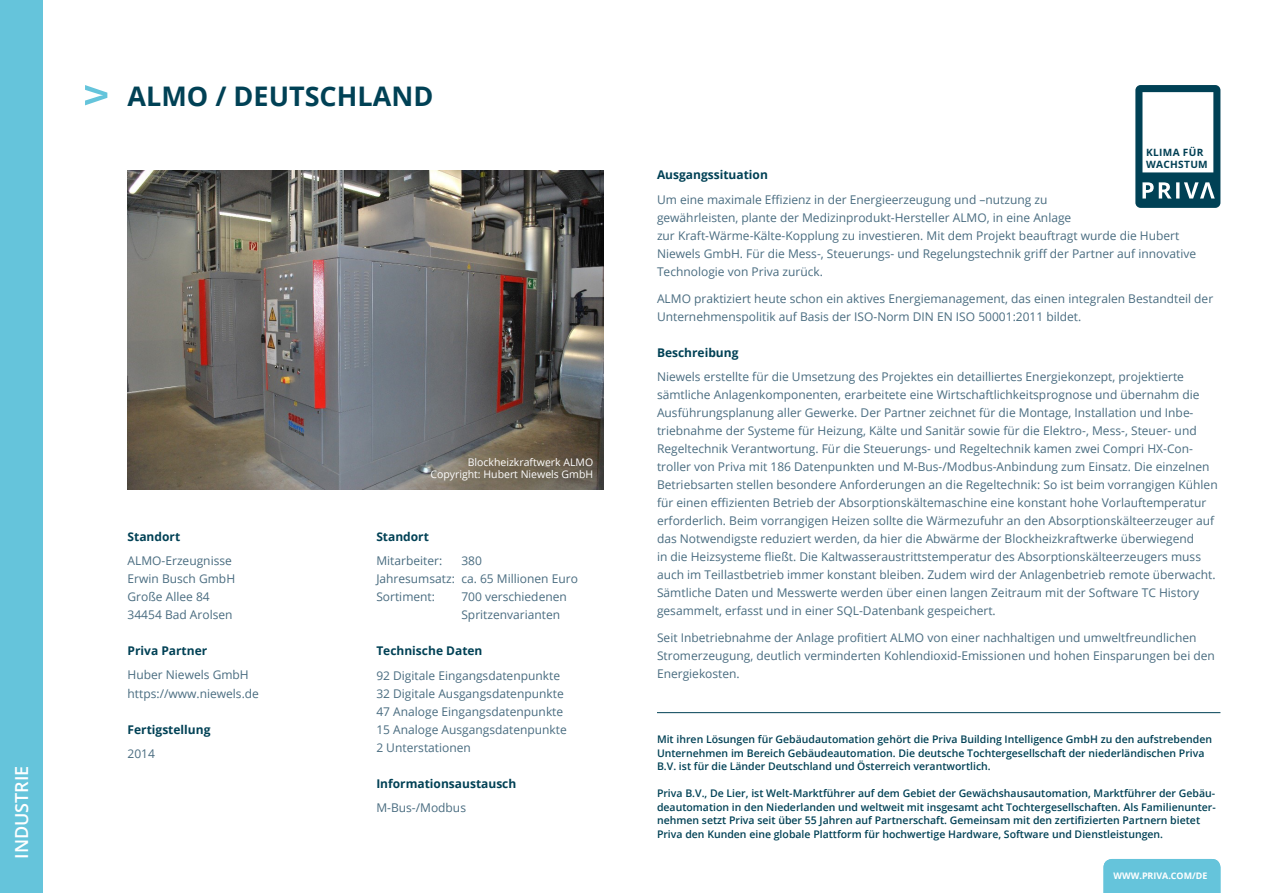
<style>
.page{position:relative;width:1263px;height:893px;background:#fff}
.page>*{position:absolute;margin:0;border:0;box-sizing:border-box;transform-origin:0 0}
.t1{font:700 27px "Open Sans";color:#004155}
.t2{font:600 18px "Open Sans";color:#fff}
.t3{font:12px/18px "Open Sans";color:#496c80}
.t4{font:700 12px "Open Sans";color:#004155}
.t5{font:600 10.5px/13.5px "Open Sans";color:#004155}
.t6{font:10.5px/12px "Open Sans";color:#fff;text-align:right}
.t7{font:600 10.5px "Open Sans";color:#fff}
.t8{font:700 10.05px/11.7px "Open Sans";letter-spacing:.03em;color:#013f54}
.t9{font:700 9px "Open Sans";color:#fff}
</style>
<div class="page">
<div style="left:0;top:0;width:43px;height:893px;background:#65c4db"></div>
<svg style="left:85px;top:85px;width:22px;height:20px"></svg>
<svg style="left:1135px;top:85px;width:85px;height:123px"></svg>
<img style="left:128px;top:170px;width:476px;height:319px">
<hr style="left:657px;top:712px;width:563px;height:1px;background:#004155">
<div style="left:1103px;top:859px;width:117px;height:34px;background:#65c4db"></div>
<h2 class="t2" style="left:9px;top:859px;width:95px;rotate:-90deg">INDUSTRIE</h2>
<h1 class="t1" style="left:128px;top:77px;width:307px">ALMO / DEUTSCHLAND</h1>
<p class="t4" style="left:128px;top:528px;width:54px">Standort</p>
<p class="t3" style="left:128px;top:551px;width:109px">ALMO-Erzeugnisse<br>Erwin Busch GmbH<br>Große Allee 84<br>34454 Bad Arolsen</p>
<p class="t4" style="left:128px;top:642px;width:81px">Priva Partner</p>
<p class="t3" style="left:128px;top:666px;width:133px">Huber Niewels GmbH https://www.niewels.de</p>
<p class="t4" style="left:128px;top:721px;width:84px">Fertigstellung</p>
<p class="t3" style="left:128px;top:744px;width:29px">2014</p>
<p class="t6" style="left:430px;top:456px;width:164px">Blockheizkraftwerk ALMO<br>Copyright: Hubert Niewels GmbH</p>
<p class="t4" style="left:376px;top:528px;width:54px">Standort</p>
<p class="t3" style="left:376px;top:551px;width:67px">Mitarbeiter:</p>
<p class="t3" style="left:376px;top:551px;width:203px;text-indent:85px">380<br>Jahresumsatz: ca. 65 Millionen Euro<br>Sortiment:</p>
<p class="t3" style="left:461px;top:587px;width:107px">700 verschiedenen<br>Spritzenvarianten</p>
<p class="t4" style="left:376px;top:642px;width:108px">Technische Daten</p>
<p class="t3" style="left:376px;top:666px;width:192px">92 Digitale Eingangsdatenpunkte<br>32 Digitale Ausgangsdatenpunkte<br>47 Analoge Eingangsdatenpunkte<br>15 Analoge Ausgangsdatenpunkte<br>2 Unterstationen</p>
<p class="t4" style="left:376px;top:775px;width:142px">Informationsaustausch</p>
<p class="t3" style="left:376px;top:798px;width:91px">M-Bus-/Modbus</p>
<p class="t8" style="left:1146px;top:146px;width:63px">KLIMA FÜR<br>WACHSTUM</p>
<p class="t4" style="left:657px;top:166px;width:112px">Ausgangssituation</p>
<p class="t3" style="left:657px;top:190px;width:541px">Um eine maximale Effizienz in der Energieerzeugung und –nutzung zu<br>gewährleisten, plante der Medizinprodukt-Hersteller ALMO, in eine Anlage<br>zur Kraft-Wärme-Kälte-Kopplung zu investieren. Mit dem Projekt beauftragt wurde die Hubert Niewels GmbH. Für die Mess-, Steuerungs- und Regelungstechnik griff der Partner auf innovative Technologie von Priva zurück.</p>
<p class="t3" style="left:657px;top:289px;width:558px">ALMO praktiziert heute schon ein aktives Energiemanagement, das einen integralen Bestandteil der<br>Unternehmenspolitik auf Basis der ISO-Norm DIN EN ISO 50001:2011 bildet.</p>
<p class="t4" style="left:657px;top:344px;width:83px">Beschreibung</p>
<p class="t3" style="left:657px;top:367px;width:562px">Niewels erstellte für die Umsetzung des Projektes ein detailliertes Energiekonzept, projektierte sämtliche Anlagenkomponenten, erarbeitete eine Wirtschaftlichkeitsprognose und übernahm die Ausführungsplanung aller Gewerke. Der Partner zeichnet für die Montage, Installation und Inbe&shy;triebnahme der Systeme für Heizung, Kälte und Sanitär sowie für die Elektro-, Mess-, Steuer- und Regeltechnik Verantwortung. Für die Steuerungs- und Regeltechnik kamen zwei Compri HX-Con&shy;troller von Priva mit 186 Datenpunkten und M-Bus-/Modbus-Anbindung zum Einsatz. Die einzelnen Betriebsarten stellen besondere Anforderungen an die Regeltechnik: So ist beim vorrangigen Kühlen für einen effizienten Betrieb der Absorptionskältemaschine eine konstant hohe Vorlauftemperatur erforderlich. Beim vorrangigen Heizen sollte die Wärmezufuhr an den Absorptionskälteerzeuger auf das Notwendigste reduziert werden, da hier die Abwärme der Blockheizkraftwerke überwiegend<br>in die Heizsysteme fließt. Die Kaltwasseraustrittstemperatur des Absorptionskälteerzeugers muss auch im Teillastbetrieb immer konstant bleiben. Zudem wird der Anlagenbetrieb remote überwacht.<br>Sämtliche Daten und Messwerte werden über einen langen Zeitraum mit der Software TC History gesammelt, erfasst und in einer SQL-Datenbank gespeichert.</p>
<p class="t3" style="left:657px;top:628px;width:559px">Seit Inbetriebnahme der Anlage profitiert ALMO von einer nachhaltigen und umweltfreundlichen<br>Stromerzeugung, deutlich verminderten Kohlendioxid-Emissionen und hohen Einsparungen bei den<br>Energiekosten.</p>
<p class="t5" style="left:657px;top:732px;width:557px">Mit ihren Lösungen für Gebäudautomation gehört die Priva Building Intelligence GmbH zu den aufstrebenden<br>Unternehmen im Bereich Gebäudeautomation. Die deutsche Tochtergesellschaft der niederländischen Priva<br>B.V. ist für die Länder Deutschland und Österreich verantwortlich.</p>
<p class="t5" style="left:657px;top:786px;width:560px">Priva B.V., De Lier, ist Welt-Marktführer auf dem Gebiet der Gewächshausautomation, Marktführer der Gebäu&shy;deautomation in den Niederlanden und weltweit mit insgesamt acht Tochtergesellschaften. Als Familienunter&shy;nehmen setzt Priva seit über 55 Jahren auf Partnerschaft. Gemeinsam mit den zertifizierten Partnern bietet Priva den Kunden eine globale Plattform für hochwertige Hardware, Software und Dienstleistungen.</p>
<p class="t7" style="left:1112px;top:869px;width:102px">WWW.PRIVAWEB.DE</p>
<p class="t9" style="left:1113px;top:869px;width:95px">WWW.PRIVA.COM/DE</p>
</div>
